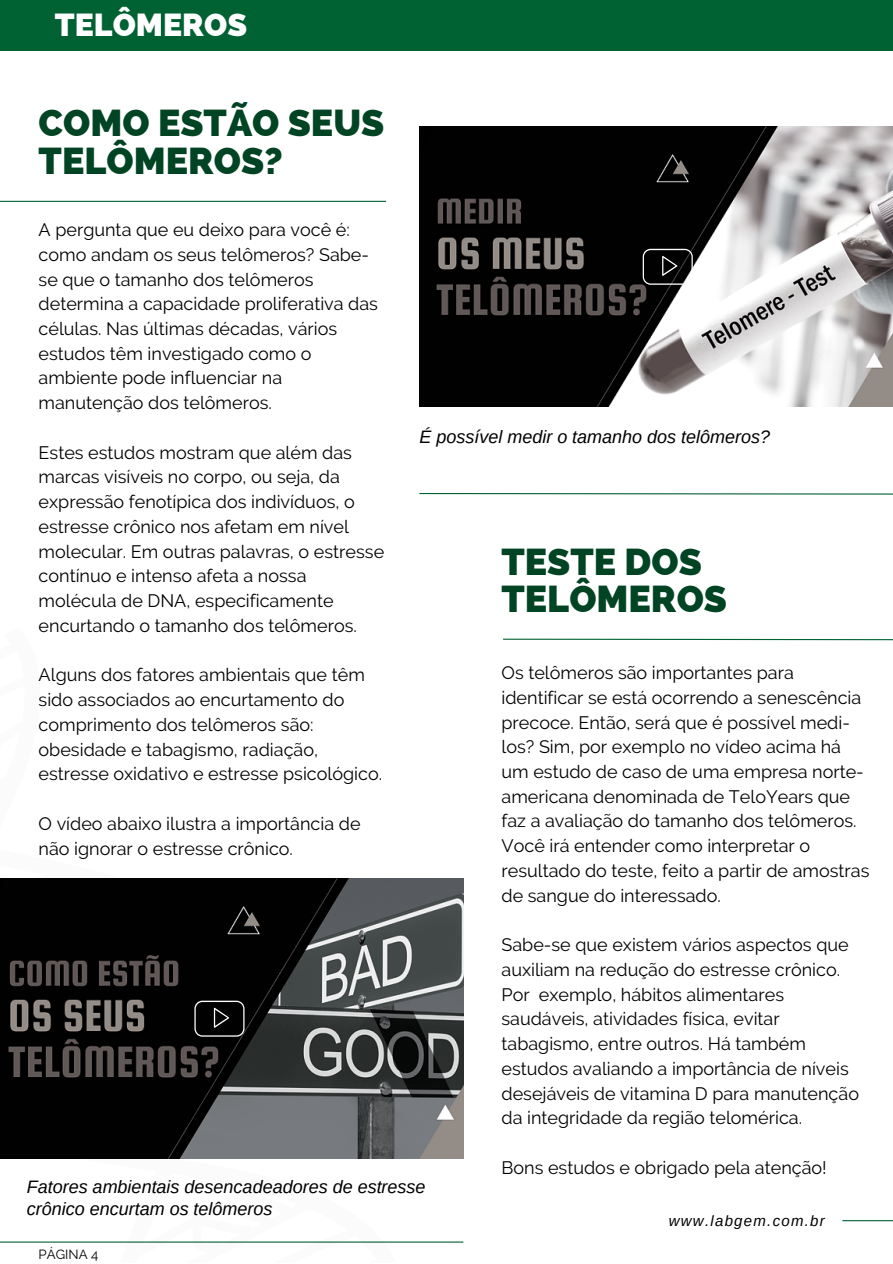
<style>
.page{position:relative;width:893px;height:1264px;background:#fff}
.page>*{position:absolute;margin:0;border:0;box-sizing:border-box;transform-origin:0 0}
.t1{font:800 37.5px/37px "Raleway";color:#014424}
.t2{font:800 31.95px "Raleway";color:#fff}
.t3{font:18px/24.8px "Raleway";color:#000}
.t4{font:italic 18px/21.3px "Arimo";color:#000}
.t5{font:italic 15px "Arimo";letter-spacing:.085em;color:#000}
.t6{font:13.2px "Raleway";color:#000}
</style>
<div class="page">
<hr style="left:0;top:201px;width:386px;height:1px;background:#006233">
<svg style="left:419px;top:493px;width:473px;height:2px"></svg>
<hr style="left:0;top:1241px;width:463px;height:1px;background:#006233">
<hr style="left:842px;top:1220px;width:50px;height:1px;background:#006233">
<svg style="left:101px;top:1241px;width:286px;height:2px"></svg>
<div style="left:0;top:0;width:892px;height:51px;background:#006233"></div>
<img style="left:0;top:878px;width:463px;height:280px">
<svg style="left:503px;top:638px;width:389px;height:3px"></svg>
<svg style="left:0;top:878px;width:244px;height:269px;background:#141313"></svg>
<img style="left:419px;top:126px;width:473px;height:280px">
<svg style="left:642px;top:249px;width:50px;height:36px;background:#2c2c2c"></svg>
<h2 class="t2" style="left:55px;top:6px;width:193px">TELÔMEROS</h2>
<h1 class="t1" style="left:39px;top:105px;width:347px">COMO ESTÃO SEUS<br>TELÔMEROS?</h1>
<p class="t3" style="left:39px;top:217px;width:341px">A pergunta que eu deixo para você é: como andam os seus telômeros? Sabe&shy;se que o tamanho dos telômeros determina a capacidade proliferativa das células. Nas últimas décadas, vários estudos têm investigado como o ambiente pode influenciar na manutenção dos telômeros.</p>
<p class="t3" style="left:39px;top:440px;width:347px">Estes estudos mostram que além das marcas visíveis no corpo, ou seja, da expressão fenotípica dos indivíduos, o estresse crônico nos afetam em nível molecular. Em outras palavras, o estresse contínuo e intenso afeta a nossa molécula de DNA, especificamente encurtando o tamanho dos telômeros.</p>
<p class="t3" style="left:39px;top:662px;width:345px">Alguns dos fatores ambientais que têm sido associados ao encurtamento do comprimento dos telômeros são: obesidade e tabagismo, radiação, estresse oxidativo e estresse psicológico.</p>
<p class="t3" style="left:39px;top:811px;width:323px">O vídeo abaixo ilustra a importância de não ignorar o estresse crônico.</p>
<p class="t4" style="left:419px;top:426px;width:352px">É possível medir o tamanho dos telômeros?</p>
<h1 class="t1" style="left:501px;top:543px;width:227px">TESTE DOS<br>TELÔMEROS</h1>
<p class="t3" style="left:501px;top:660px;width:369px">Os telômeros são importantes para identificar se está ocorrendo a senescência precoce. Então, será que é possível medi&shy;los? Sim, por exemplo no vídeo acima há um estudo de caso de uma empresa norte&shy;americana denominada de TeloYears que faz a avaliação do tamanho dos telômeros.<br>Você irá entender como interpretar o resultado do teste, feito a partir de amostras de sangue do interessado.</p>
<p class="t3" style="left:501px;top:932px;width:359px">Sabe-se que existem vários aspectos que auxiliam na redução do estresse crônico.<br>Por exemplo, hábitos alimentares saudáveis, atividades física, evitar tabagismo, entre outros. Há também estudos avaliando a importância de níveis desejáveis de vitamina D para manutenção da integridade da região telomérica.</p>
<p class="t3" style="left:501px;top:1155px;width:327px">Bons estudos e obrigado pela atenção!</p>
<p class="t4" style="left:27px;top:1176px;width:400px">Fatores ambientais desencadeadores de estresse crônico encurtam os telômeros</p>
<p class="t6" style="left:39px;top:1246px;width:61px">PÁGINA 4</p>
<p class="t5" style="left:668px;top:1212px;width:158px">www.labgem.com.br</p>
</div>
